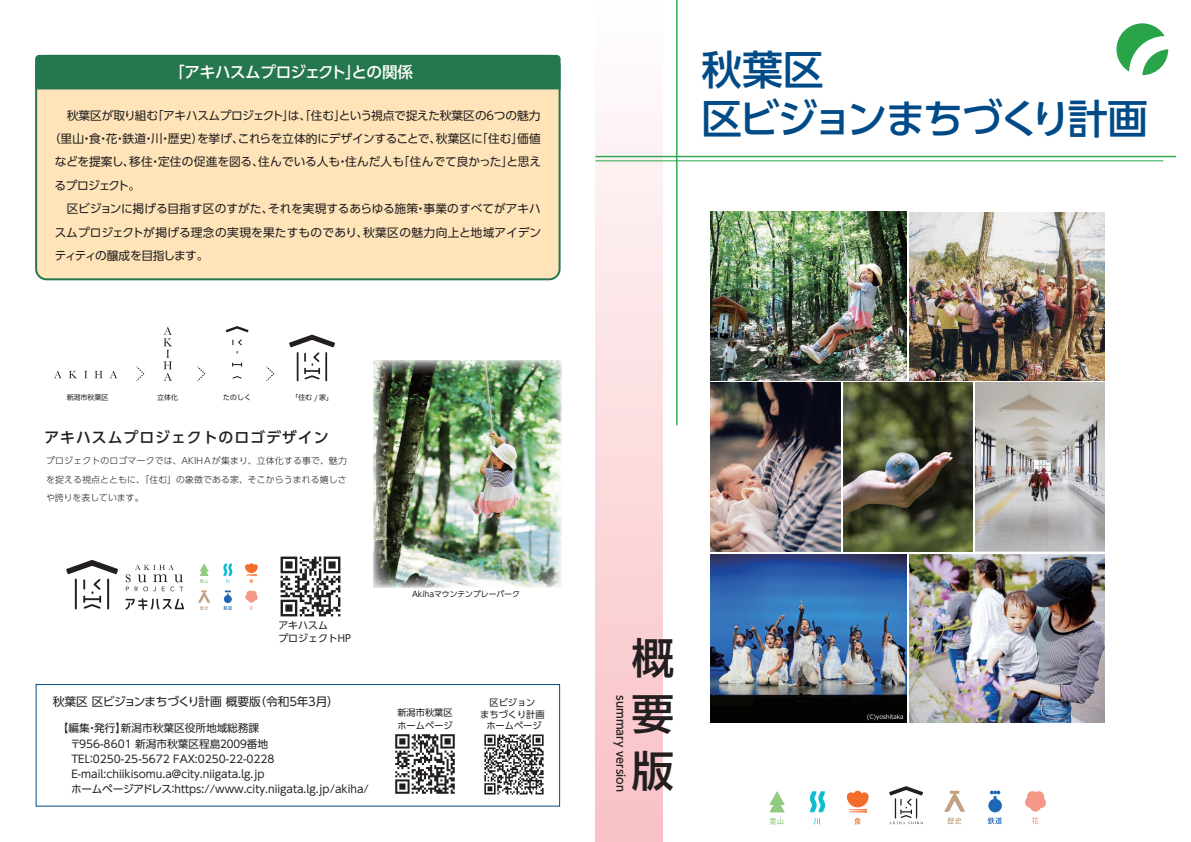
<style>
.page{position:relative;width:1191px;height:842px;background:#fff}
.page>*{position:absolute;margin:0;border:0;box-sizing:border-box;transform-origin:0 0}
.t1{font:500 42.5px/56.7px "UD Shin Go Pro";color:#231f20;text-align:justify}
.t2{font:500 40.4px/49.6px "UD Shin Go Pro";letter-spacing:-.06em;color:#004b87}
.t3{font:500 15.6px "UD Shin Go Pro";letter-spacing:-.03em;color:#fff}
.t4{font:500 14.9px "UD Shin Go Pro";letter-spacing:.065em;color:#231f20}
.t5{font:11.7px "UD Shin Go Pro";letter-spacing:-.01em;color:#231f20}
.t6{font:11.7px "UD Shin Go Pro";letter-spacing:.015em;color:#231f20}
.t7{font:11.7px "UD Shin Go Pro";letter-spacing:-.06em;color:#231f20}
.t8{font:11.7px "UD Shin Go Pro";letter-spacing:-.07em;color:#231f20}
.t9{font:11.7px "UD Shin Go Pro";letter-spacing:-.075em;color:#231f20}
.t10{font:500 11.3px "UD Shin Go Pro";color:#231f20}
.t11{font:10.6px/15.2px "UD Shin Go Pro";color:#231f20}
.t12{font:9.9px/12.8px "UD Shin Go Pro";color:#231f20}
.t13{font:9.2px/11.3px "UD Shin Go Pro";color:#231f20}
.t14{font:300 8.9px/18.4px "UD Shin Go Pro";letter-spacing:.015em;color:#231f20;text-align:justify}
.t15{font:7.8px "UD Shin Go Pro";color:#231f20}
.t16{font:7px "UD Shin Go Pro";color:#231f20}
.s1{font-size:8.8px}
</style>
<div class="page">
<div style="left:595px;top:0;width:67px;height:842px;background:linear-gradient(to bottom,#fefdfd,#f9c0c6)"></div>
<hr style="left:676px;top:0;width:1px;height:425px;background:#29a449">
<hr style="left:595px;top:156px;width:581px;height:1px;background:#29a449">
<hr style="left:595px;top:160px;width:568px;height:1px;background:#29a449">
<svg style="left:1116px;top:23px;width:52px;height:52px"></svg>
<img style="left:710px;top:554px;width:196px;height:168px">
<img style="left:909px;top:554px;width:195px;height:168px">
<img style="left:710px;top:383px;width:130px;height:168px">
<img style="left:843px;top:383px;width:129px;height:168px">
<img style="left:975px;top:383px;width:129px;height:168px">
<img style="left:710px;top:212px;width:196px;height:168px">
<img style="left:909px;top:212px;width:195px;height:168px">
<svg style="left:1032px;top:817px;width:6px;height:7px"></svg>
<svg style="left:1029px;top:800px;width:12px;height:12px"></svg>
<svg style="left:1025px;top:791px;width:21px;height:18px"></svg>
<svg style="left:987px;top:817px;width:15px;height:7px"></svg>
<div style="left:988px;top:799px;width:14px;height:13px;background:#1e67b3;border-radius:50%"></div>
<svg style="left:990px;top:790px;width:10px;height:11px"></svg>
<svg style="left:944px;top:791px;width:21px;height:33px"></svg>
<div style="left:847px;top:792px;width:8px;height:9px;background:#f36c29;border-radius:50%"></div>
<div style="left:853px;top:791px;width:9px;height:8px;background:#f36c29;border-radius:50%"></div>
<div style="left:860px;top:792px;width:8px;height:9px;background:#f36c29;border-radius:50%"></div>
<svg style="left:847px;top:798px;width:21px;height:26px"></svg>
<svg style="left:769px;top:818px;width:14px;height:6px"></svg>
<svg style="left:769px;top:791px;width:15px;height:21px"></svg>
<svg style="left:814px;top:818px;width:6px;height:7px"></svg>
<svg style="left:810px;top:791px;width:15px;height:21px"></svg>
<svg style="left:889px;top:786px;width:34px;height:38px"></svg>
<svg style="left:54px;top:371px;width:8px;height:7px"></svg>
<svg style="left:289px;top:335px;width:46px;height:46px"></svg>
<hr style="left:325px;top:352px;width:2px;height:29px;background:#231f20">
<svg style="left:232px;top:376px;width:10px;height:3px"></svg>
<svg style="left:226px;top:326px;width:22px;height:6px"></svg>
<svg style="left:232px;top:339px;width:10px;height:6px"></svg>
<svg style="left:232px;top:362px;width:10px;height:5px"></svg>
<svg style="left:69px;top:371px;width:8px;height:7px"></svg>
<svg style="left:84px;top:371px;width:3px;height:7px"></svg>
<svg style="left:94px;top:371px;width:9px;height:7px"></svg>
<svg style="left:110px;top:371px;width:7px;height:7px"></svg>
<svg style="left:163px;top:327px;width:9px;height:54px"></svg>
<svg style="left:136px;top:366px;width:9px;height:15px"></svg>
<svg style="left:197px;top:366px;width:9px;height:15px"></svg>
<svg style="left:266px;top:366px;width:9px;height:15px"></svg>
<div style="left:224px;top:595px;width:8px;height:8px;background:#1e67b3;border-radius:50%"></div>
<svg style="left:225px;top:590px;width:6px;height:7px"></svg>
<svg style="left:66px;top:560px;width:52px;height:49px"></svg>
<hr style="left:75px;top:579px;width:2px;height:30px;background:#231f20">
<hr style="left:107px;top:579px;width:2px;height:30px;background:#231f20">
<svg style="left:126px;top:565px;width:57px;height:26px"></svg>
<svg style="left:126px;top:598px;width:58px;height:12px"></svg>
<svg style="left:245px;top:590px;width:13px;height:20px"></svg>
<svg style="left:223px;top:606px;width:9px;height:4px"></svg>
<svg style="left:245px;top:563px;width:13px;height:20px"></svg>
<svg style="left:200px;top:563px;width:9px;height:20px"></svg>
<svg style="left:198px;top:590px;width:12px;height:20px"></svg>
<svg style="left:223px;top:564px;width:9px;height:19px"></svg>
<img style="left:373px;top:360px;width:188px;height:228px">
<img style="left:280px;top:556px;width:61px;height:61px">
<img style="left:395px;top:734px;width:60px;height:60px">
<img style="left:484px;top:734px;width:60px;height:61px">
<div style="left:35px;top:89px;width:525px;height:191px;background:#fee4b8"></div>
<div style="left:35px;top:55px;width:525px;height:34px;background:#27774e"></div>
<div style="left:36px;top:684px;width:524px;height:122px;border:1px solid #004b87"></div>
<h3 class="t3" style="left:169px;top:60px;width:245px">「アキハスムプロジェクト」との関係</h3>
<p class="t5" style="left:55px;top:106px;width:487px">　秋葉区が取り組む「アキハスムプロジェクト」は、「住む」という視点で捉えた秋葉区の６つの魅力</p>
<p class="t5" style="left:49px;top:129px;width:493px">（里山・食・花・鉄道・川・歴史）を挙げ、これらを立体的にデザインすることで、秋葉区に「住む」価値</p>
<p class="t5" style="left:55px;top:152px;width:488px">などを提案し、移住・定住の促進を図る、住んでいる人も・住んだ人も「住んでて良かった」と思え</p>
<p class="t9" style="left:55px;top:176px;width:87px">るプロジェクト。</p>
<p class="t5" style="left:55px;top:199px;width:487px">　区ビジョンに掲げる目指す区のすがた、それを実現するあらゆる施策・事業のすべてがアキハ</p>
<p class="t6" style="left:55px;top:223px;width:488px">スムプロジェクトが掲げる理念の実現を果たすものであり、秋葉区の魅力向上と地域アイデン</p>
<p class="t8" style="left:55px;top:246px;width:155px">ティティの醸成を目指します。</p>
<p class="t16" style="left:67px;top:392px;width:43px">新潟市秋葉区</p>
<p class="t16" style="left:157px;top:392px;width:22px">立体化</p>
<p class="t16" style="left:223px;top:392px;width:29px">たのしく</p>
<p class="t16" style="left:295px;top:392px;width:40px">「住む <span class="s1">/</span> 家」</p>
<p class="t4" style="left:44px;top:425px;width:286px">アキハスムプロジェクトのロゴデザイン</p>
<p class="t14" style="left:46px;top:452px;width:302px">プロジェクトのロゴマークでは、AKIHＡが集まり、立体化する事で、魅力を捉える視点とともに、「住む」の象徴である家、そこからうまれる嬉しさや誇りを表しています。</p>
<p class="t12" style="left:278px;top:619px;width:74px">アキハスム<br>プロジェクトHP</p>
<p class="t7" style="left:53px;top:692px;width:288px">秋葉区 区ビジョンまちづくり計画 概要版（令和５年３月）</p>
<p class="t11" style="left:70px;top:720px;width:300px;text-indent:-12px">【編集・発行】新潟市秋葉区役所地域総務課<br>〒956-8601 新潟市秋葉区程島２００９番地<br>TEL：0250-25-5672 FAX:0250-22-0228<br>E-mail:chiikisomu.a@city.niigata.lg.jp<br>ホームページアドレス：https://www.city.niigata.lg.jp/akiha/</p>
<p class="t15" style="left:412px;top:588px;width:109px">Akihaマウンテンプレーパーク</p>
<p class="t13" style="left:397px;top:706px;width:57px;line-height:12.8px">新潟市秋葉区ホームページ</p>
<p class="t13" style="left:480px;top:697px;width:66px;text-align:center">区ビジョン<br>まちづくり計画ホームページ</p>
<h2 class="t2" style="left:701px;top:43px;width:448px">秋葉区<br>区ビジョンまちづくり計画</h2>
<h1 class="t1" style="left:631px;top:628px;width:43px">概要版</h1>
<p class="t10" style="left:630px;top:695px;width:98px;rotate:90deg">summary version</p>
</div>
